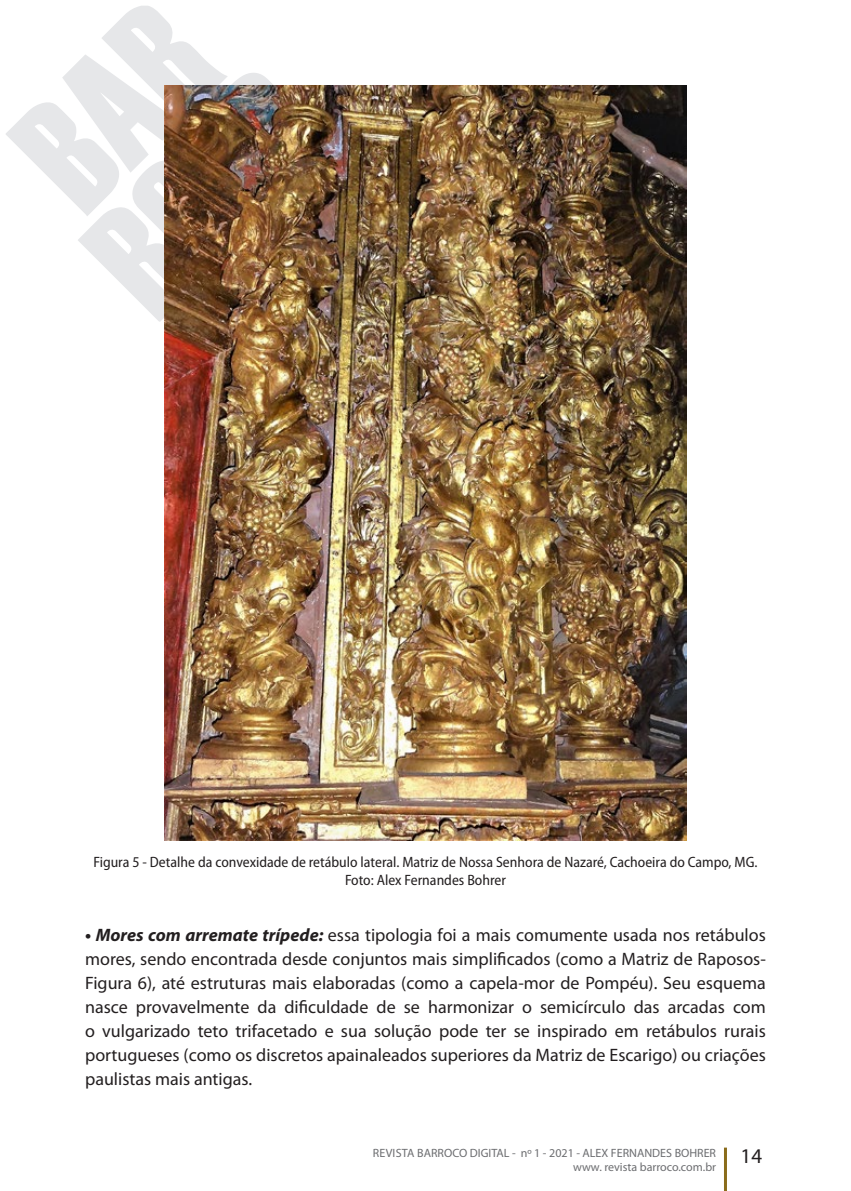
<style>
.page{position:relative;width:851px;height:1191px;background:#fff}
.page>*{position:absolute;margin:0;border:0;box-sizing:border-box;transform-origin:0 0}
.t1{font:21px "Myriad Pro";color:#231f20}
.t2{font:18px/24px "Myriad Pro";color:#231f20;text-align:justify}
.t3{font:semi-condensed 15px/18px "Myriad Pro";color:#231f20;text-align:center}
.t4{font:12px/14.4px "Myriad Pro";color:#6c6d70;text-align:right}
.s1{font-weight:700;font-style:italic}
</style>
<div class="page">
<hr style="left:723px;top:1147px;width:3px;height:44px;background:#8a6c1b">
<svg style="left:6px;top:6px;width:267px;height:316px"></svg>
<img style="left:164px;top:85px;width:522px;height:755px">
<p class="t3" style="left:93px;top:852px;width:665px">Figura 5 - Detalhe da convexidade de retábulo lateral. Matriz de Nossa Senhora de Nazaré, Cachoeira do Campo, MG.<br>Foto: Alex Fernandes Bohrer</p>
<p class="t2" style="left:85px;top:922px;width:682px"><span class="s1">• Mores com arremate trípede:</span> essa tipologia foi a mais comumente usada nos retábulos mores, sendo encontrada desde conjuntos mais simplificados (como a Matriz de Raposos-Figura 6), até estruturas mais elaboradas (como a capela-mor de Pompéu). Seu esquema nasce provavelmente da dificuldade de se harmonizar o semicírculo das arcadas com o vulgarizado teto trifacetado e sua solução pode ter se inspirado em retábulos rurais portugueses (como os discretos apainaleados superiores da Matriz de Escarigo) ou criações paulistas mais antigas.</p>
<p class="t4" style="left:372px;top:1145px;width:345px">REVISTA BARROCO DIGITAL - nº 1 - 2021 - ALEX FERNANDES BOHRER www. revista barroco.com.br</p>
<p class="t1" style="left:740px;top:1143px;width:23px">14</p>
</div>
